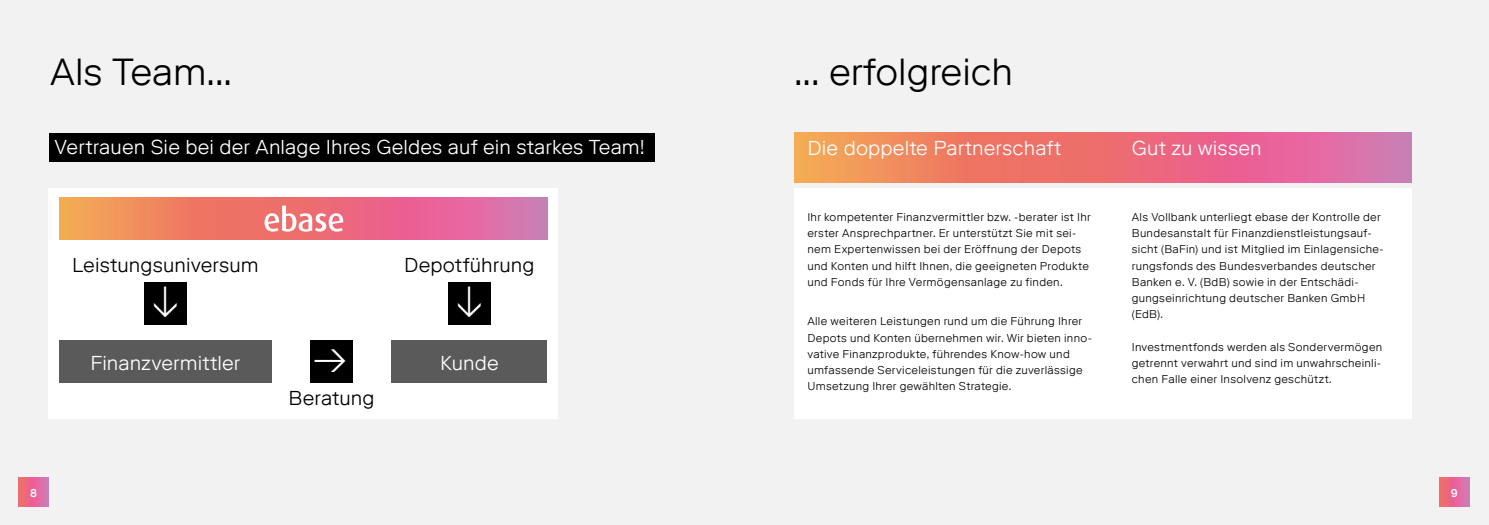
<style>
.page{position:relative;width:1489px;height:525px;background:#fff}
.page>*{position:absolute;margin:0;border:0;box-sizing:border-box;transform-origin:0 0}
.t1{font:300 37.5px "Riforma LLTT";color:#000}
.t2{font:300 32.12px "Riforma LLTT";color:#fff}
.t3{font:300 20px "Riforma LLTT";letter-spacing:.005em;color:#fff}
.t4{font:300 20px "Riforma LLTT";letter-spacing:.005em;color:#000}
.t5{font:300 11.25px/16.2px "Riforma LLTT";letter-spacing:.025em;color:#000}
.t6{font:500 11.25px "Riforma LLTT";color:#fff}
</style>
<div class="page">
<div style="left:0;top:0;width:1488px;height:524px;background:#f2f2f2"></div>
<div style="left:794px;top:188px;width:617px;height:230px;background:#fff"></div>
<div style="left:48px;top:188px;width:509px;height:230px;background:#fff"></div>
<svg style="left:59px;top:197px;width:488px;height:43px;background:#ea777c"></svg>
<div style="left:391px;top:340px;width:156px;height:42px;background:#5a5a5a"></div>
<div style="left:59px;top:340px;width:213px;height:42px;background:#5a5a5a"></div>
<svg style="left:264px;top:205px;width:79px;height:26px"></svg>
<div style="left:310px;top:339px;width:43px;height:43px;background:#000"></div>
<div style="left:448px;top:282px;width:42px;height:43px;background:#000"></div>
<div style="left:144px;top:282px;width:43px;height:43px;background:#000"></div>
<svg style="left:19px;top:477px;width:29px;height:29px"></svg>
<svg style="left:1439px;top:477px;width:29px;height:29px"></svg>
<div style="left:50px;top:133px;width:604px;height:28px;background:#000"></div>
<svg style="left:794px;top:133px;width:617px;height:49px;background:#ea767a"></svg>
<h1 class="t1" style="left:50px;top:48px;width:183px">Als Team...</h1>
<h3 class="t3" style="left:55px;top:134px;width:591px">Vertrauen Sie bei der Anlage Ihres Geldes auf ein starkes Team!</h3>
<h3 class="t4" style="left:72px;top:252px;width:188px">Leistungsuniversum</h3>
<h3 class="t4" style="left:404px;top:252px;width:132px">Depotführung</h3>
<h2 class="t2" style="left:186px;top:284px;width:36px;rotate:90deg">→</h2>
<h2 class="t2" style="left:489px;top:284px;width:36px;rotate:90deg">→</h2>
<h2 class="t2" style="left:312px;top:340px;width:36px">→</h2>
<h3 class="t3" style="left:90px;top:350px;width:152px">Finanzvermittler</h3>
<h3 class="t3" style="left:440px;top:350px;width:60px">Kunde</h3>
<h3 class="t4" style="left:288px;top:385px;width:87px">Beratung</h3>
<h1 class="t1" style="left:794px;top:48px;width:220px">... erfolgreich</h1>
<h3 class="t3" style="left:807px;top:135px;width:255px">Die doppelte Partnerschaft</h3>
<h3 class="t3" style="left:1131px;top:135px;width:131px">Gut zu wissen</h3>
<p class="t5" style="left:807px;top:208px;width:285px">Ihr kompetenter Finanzvermittler bzw. -berater ist Ihr erster Ansprechpartner. Er unterstützt Sie mit sei&shy;nem Expertenwissen bei der Eröffnung der Depots und Konten und hilft Ihnen, die geeigneten Produkte und Fonds für Ihre Vermögensanlage zu finden.</p>
<p class="t5" style="left:807px;top:313px;width:286px">Alle weiteren Leistungen rund um die Führung Ihrer Depots und Konten übernehmen wir. Wir bieten inno&shy;vative Finanzprodukte, führendes Know-how und umfassende Serviceleistungen für die zuverlässige Umsetzung Ihrer gewählten Strategie.</p>
<p class="t5" style="left:1131px;top:208px;width:253px">Als Vollbank unterliegt ebase der Kontrolle der Bundesanstalt für Finanzdienstleistungsauf&shy;sicht (BaFin) und ist Mitglied im Einlagensiche&shy;rungsfonds des Bundesverbandes deutscher Banken e. V. (BdB) sowie in der Entschädi&shy;gungseinrichtung deutscher Banken GmbH (EdB).</p>
<p class="t5" style="left:1131px;top:338px;width:252px;text-align:justify">Investmentfonds werden als Sondervermögen getrennt verwahrt und sind im unwahrscheinli&shy;chen Falle einer Insolvenz geschützt.</p>
<p class="t6" style="left:30px;top:485px;width:8px">8</p>
<p class="t6" style="left:1450px;top:485px;width:8px">9</p>
</div>
